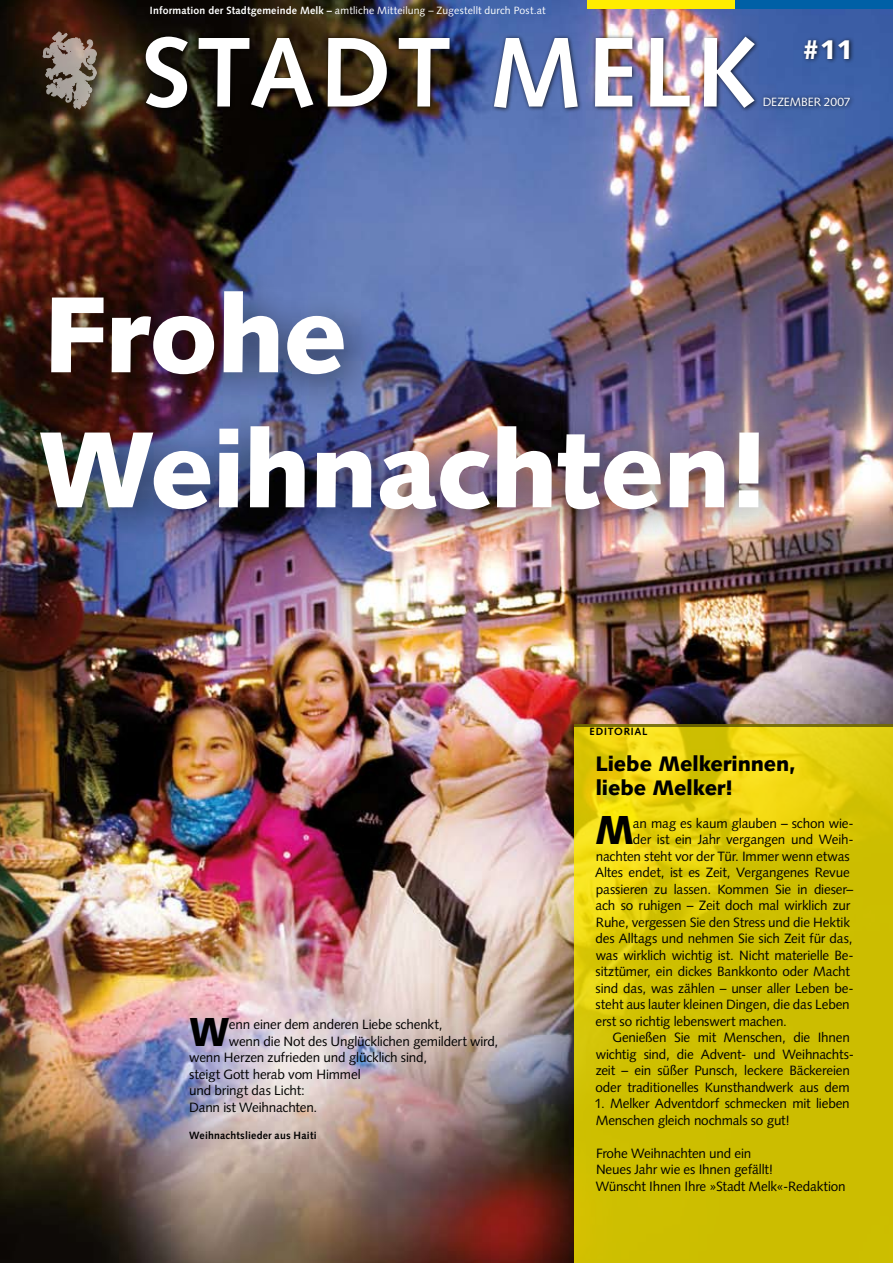
<style>
.page{position:relative;width:893px;height:1263px;background:#fff}
.page>*{position:absolute;margin:0;border:0;box-sizing:border-box;transform-origin:0 0}
.t1{font:900 108px/135px "Syntax";letter-spacing:-.015em;color:#fff}
.t2{font:700 99px "Syntax";letter-spacing:.05em;color:#fff}
.t3{font:900 40.5px "Syntax";color:#000;scale:.92 1}
.t4{font:900 27px "Syntax";color:#fff}
.t5{font:900 21px/24px "Syntax";letter-spacing:-.005em;color:#000}
.t6{font:13.5px/16.5px "Syntax";letter-spacing:-.015em;color:#000}
.t7{font:12px "Syntax";letter-spacing:-.005em;color:#fff}
.t8{font:10.5px "Syntax";letter-spacing:.015em;color:#fff}
.t9{font:700 10.5px "Syntax";letter-spacing:.02em;color:#000}
.t10{font:700 10.5px "Syntax";letter-spacing:.07em;color:#000}
.s1{font-weight:700}
</style>
<div class="page">
<img style="left:0;top:0;width:893px;height:1263px">
<svg style="left:574px;top:880px;width:319px;height:383px;background:#cebf01"></svg>
<div style="left:13px;top:265px;width:880px;height:615px;background:#000;opacity:.5"></div>
<div style="left:142px;top:33px;width:751px;height:146px;background:#000;opacity:.75"></div>
<div style="left:587px;top:0;width:149px;height:9px;background:#ffed00"></div>
<div style="left:736px;top:0;width:157px;height:9px;background:#0060a6"></div>
<div style="left:760px;top:37px;width:133px;height:130px;background:#000;opacity:.75"></div>
<hr style="left:574px;top:724px;width:319px;height:2px;background:#000">
<svg style="left:43px;top:32px;width:54px;height:77px;background:#7e7065"></svg>
<p class="t8" style="left:150px;top:4px;width:397px"><span class="s1">Information der Stadtgemeinde Melk –</span> amtliche Mitteilung – Zugestellt durch Post.at</p>
<h2 class="t2" style="left:142px;top:16px;width:616px">STADT MELK</h2>
<h3 class="t4" style="left:802px;top:34px;width:53px">#11</h3>
<p class="t7" style="left:763px;top:94px;width:89px">DEZEMBER 2007</p>
<h1 class="t1" style="left:38px;top:268px;width:734px">Frohe<br>Weihnachten!</h1>
<h3 class="t3" style="left:189px;top:1008px;width:46px">W</h3>
<p class="t6" style="left:229px;top:1016px;width:215px">enn einer dem anderen Liebe schenkt,</p>
<p class="t6" style="left:229px;top:1033px;width:271px">wenn die Not des Unglücklichen gemildert wird,</p>
<p class="t6" style="left:189px;top:1049px;width:239px">wenn Herzen zufrieden und glücklich sind,</p>
<p class="t6" style="left:189px;top:1066px;width:173px">steigt Gott herab vom Himmel</p>
<p class="t6" style="left:189px;top:1082px;width:117px">und bringt das Licht:</p>
<p class="t6" style="left:189px;top:1099px;width:130px">Dann ist Weihnachten.</p>
<p class="t9" style="left:189px;top:1129px;width:129px">Weihnachtslieder aus Haiti</p>
<p class="t10" style="left:590px;top:726px;width:59px">EDITORIAL</p>
<h3 class="t5" style="left:595px;top:751px;width:202px">Liebe Melkerinnen, liebe Melker!</h3>
<h3 class="t3" style="left:595px;top:806px;width:44px">M</h3>
<p class="t6" style="left:633px;top:815px;width:222px">an mag es kaum glauben – schon wie-</p>
<p class="t6" style="left:633px;top:831px;width:222px">der ist ein Jahr vergangen und Weih-</p>
<p class="t6" style="left:596px;top:848px;width:255px">nachten steht vor der Tür. Immer wenn etwas</p>
<p class="t6" style="left:595px;top:864px;width:256px">Altes endet, ist es Zeit, Vergangenes Revue</p>
<p class="t6" style="left:596px;top:881px;width:259px">passieren zu lassen. Kommen Sie in dieser–</p>
<p class="t6" style="left:595px;top:897px;width:256px">ach so ruhigen – Zeit doch mal wirklich zur</p>
<p class="t6" style="left:596px;top:914px;width:256px">Ruhe, vergessen Sie den Stress und die Hektik</p>
<p class="t6" style="left:595px;top:930px;width:259px">des Alltags und nehmen Sie sich Zeit für das,</p>
<p class="t6" style="left:596px;top:947px;width:260px">was wirklich wichtig ist. Nicht materielle Be-</p>
<p class="t6" style="left:596px;top:963px;width:256px">sitztümer, ein dickes Bankkonto oder Macht</p>
<p class="t6" style="left:596px;top:980px;width:260px">sind das, was zählen – unser aller Leben be-</p>
<p class="t6" style="left:596px;top:996px;width:256px">steht aus lauter kleinen Dingen, die das Leben</p>
<p class="t6" style="left:595px;top:1013px;width:193px">erst so richtig lebenswert machen.</p>
<p class="t6" style="left:612px;top:1029px;width:239px">Genießen Sie mit Menschen, die Ihnen</p>
<p class="t6" style="left:596px;top:1046px;width:260px">wichtig sind, die Advent- und Weihnachts-</p>
<p class="t6" style="left:596px;top:1062px;width:256px">zeit – ein süßer Punsch, leckere Bäckereien</p>
<p class="t6" style="left:596px;top:1079px;width:256px">oder traditionelles Kunsthandwerk aus dem</p>
<p class="t6" style="left:594px;top:1095px;width:257px">1. Melker Adventdorf schmecken mit lieben<br>Menschen gleich nochmals so gut!</p>
<p class="t6" style="left:596px;top:1144px;width:251px">Frohe Weihnachten und ein<br>Neues Jahr wie es Ihnen gefällt!<br>Wünscht Ihnen Ihre »Stadt Melk«-Redaktion</p>
</div>
